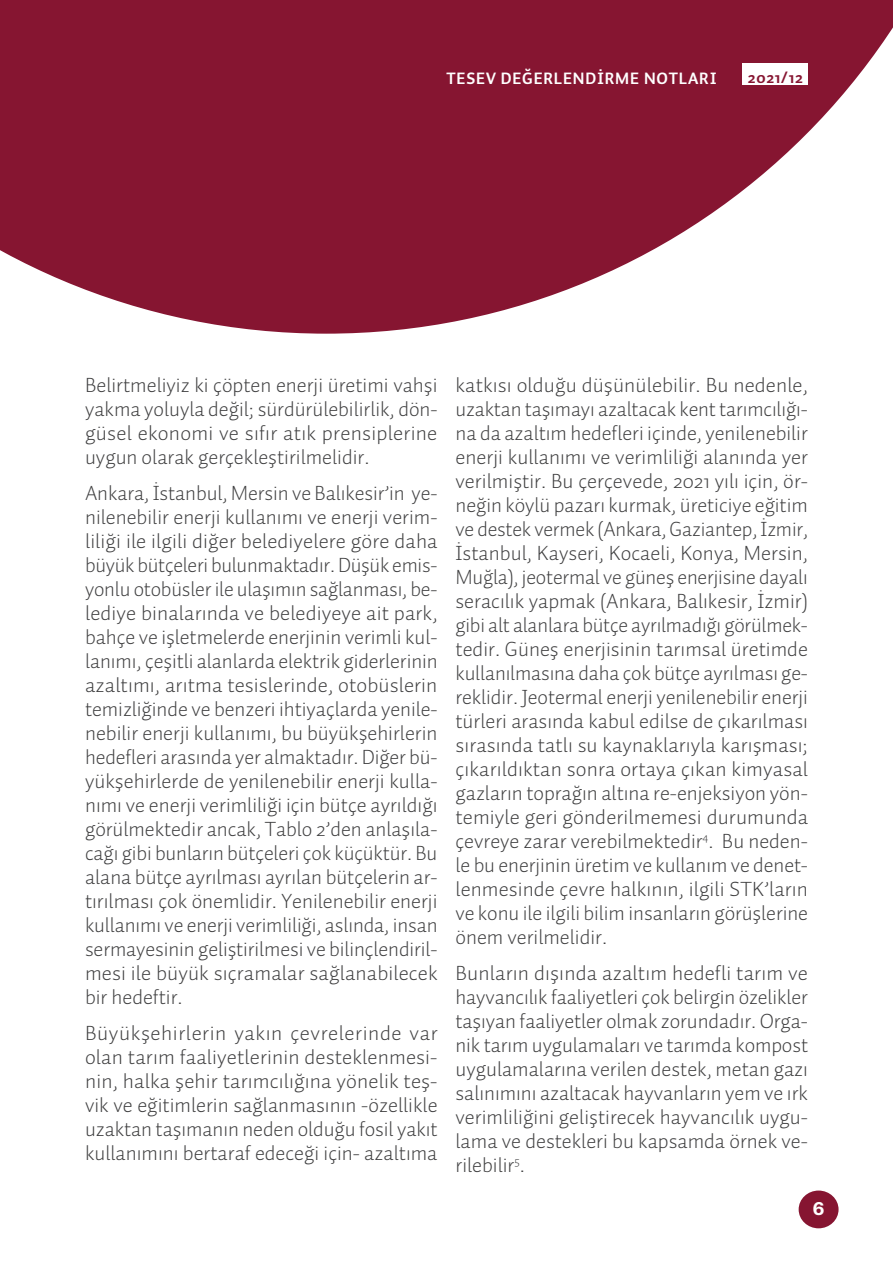
<style>
.page{position:relative;width:893px;height:1263px;background:#fff}
.page>*{position:absolute;margin:0;border:0;box-sizing:border-box;transform-origin:0 0}
._2020_FES_Normal_TR{font:300 21px/24px "Auto 2 TR";color:#3e3e3f;text-align:justify}
.Paragraf_Stili_1{font:600 18px "Produkt";color:#fff}
.t1{font:700 16.65px "Auto 2 TR";letter-spacing:.05em;color:#861531}
.t2{font:700 16.5px "Auto 2 TR";letter-spacing:.05em;color:#fff}
</style>
<div class="page">
<svg style="left:0;top:0;width:893px;height:334px;fill:#861531"></svg>
<div style="left:743px;top:64px;width:65px;height:21px;background:#fff"></div>
<div style="left:799px;top:1190px;width:39px;height:38px;background:#861531;border-radius:50%"></div>
<p class="t2" style="left:446px;top:68px;width:272px">TESEV DEĞERLENDİRME NOTLARI</p>
<p class="t1" style="left:748px;top:66px;width:56px">2021/12</p>
<p class="_2020_FES_Normal_TR" style="left:85px;top:373px;width:354px">Belirtmeliyiz ki çöpten enerji üretimi vahşi yakma yoluyla değil; sürdürülebilirlik, dön&shy;güsel ekonomi ve sıfır atık prensiplerine uygun olarak gerçekleştirilmelidir.</p>
<p class="_2020_FES_Normal_TR" style="left:85px;top:481px;width:354px">Ankara, İstanbul, Mersin ve Balıkesir’in ye&shy;nilenebilir enerji kullanımı ve enerji verim&shy;liliği ile ilgili diğer belediyelere göre daha büyük bütçeleri bulunmaktadır. Düşük emis&shy;yonlu otobüsler ile ulaşımın sağlanması, be&shy;lediye binalarında ve belediyeye ait park, bahçe ve işletmelerde enerjinin verimli kul&shy;lanımı, çeşitli alanlarda elektrik giderlerinin azaltımı, arıtma tesislerinde, otobüslerin temizliğinde ve benzeri ihtiyaçlarda yenile&shy;nebilir enerji kullanımı, bu büyükşehirlerin hedefleri arasında yer almaktadır. Diğer bü&shy;yükşehirlerde de yenilenebilir enerji kulla&shy;nımı ve enerji verimliliği için bütçe ayrıldığı görülmektedir ancak, Tablo 2’den anlaşıla&shy;cağı gibi bunların bütçeleri çok küçüktür. Bu alana bütçe ayrılması ayrılan bütçelerin ar&shy;tırılması çok önemlidir. Yenilenebilir enerji kullanımı ve enerji verimliliği, aslında, insan sermayesinin geliştirilmesi ve bilinçlendiril&shy;mesi ile büyük sıçramalar sağlanabilecek bir hedeftir.</p>
<p class="_2020_FES_Normal_TR" style="left:85px;top:1021px;width:354px">Büyükşehirlerin yakın çevrelerinde var olan tarım faaliyetlerinin desteklenmesi&shy;nin, halka şehir tarımcılığına yönelik teş&shy;vik ve eğitimlerin sağlanmasının -özellikle uzaktan taşımanın neden olduğu fosil yakıt kullanımını bertaraf edeceği için- azaltıma</p>
<p class="_2020_FES_Normal_TR" style="left:455px;top:373px;width:354px">katkısı olduğu düşünülebilir. Bu nedenle, uzaktan taşımayı azaltacak kent tarımcılığı&shy;na da azaltım hedefleri içinde, yenilenebilir enerji kullanımı ve verimliliği alanında yer verilmiştir. Bu çerçevede, 2021 yılı için, ör&shy;neğin köylü pazarı kurmak, üreticiye eğitim ve destek vermek (Ankara, Gaziantep, İzmir, İstanbul, Kayseri, Kocaeli, Konya, Mersin, Muğla), jeotermal ve güneş enerjisine dayalı seracılık yapmak (Ankara, Balıkesir, İzmir) gibi alt alanlara bütçe ayrılmadığı görülmek&shy;tedir. Güneş enerjisinin tarımsal üretimde kullanılmasına daha çok bütçe ayrılması ge&shy;reklidir. Jeotermal enerji yenilenebilir enerji türleri arasında kabul edilse de çıkarılması sırasında tatlı su kaynaklarıyla karışması; çıkarıldıktan sonra ortaya çıkan kimyasal gazların toprağın altına re-enjeksiyon yön&shy;temiyle geri gönderilmemesi durumunda çevreye zarar verebilmektedir<sup>4</sup>. Bu neden&shy;le bu enerjinin üretim ve kullanım ve denet&shy;lenmesinde çevre halkının, ilgili STK’ların ve konu ile ilgili bilim insanların görüşlerine önem verilmelidir.</p>
<p class="_2020_FES_Normal_TR" style="left:455px;top:961px;width:354px">Bunların dışında azaltım hedefli tarım ve hayvancılık faaliyetleri çok belirgin özelikler taşıyan faaliyetler olmak zorundadır. Orga&shy;nik tarım uygulamaları ve tarımda kompost uygulamalarına verilen destek, metan gazı salınımını azaltacak hayvanların yem ve ırk verimliliğini geliştirecek hayvancılık uygu&shy;lama ve destekleri bu kapsamda örnek ve&shy;rilebilir<sup>5</sup>.</p>
<p class="Paragraf_Stili_1" style="left:813px;top:1196px;width:13px">6</p>
</div>
